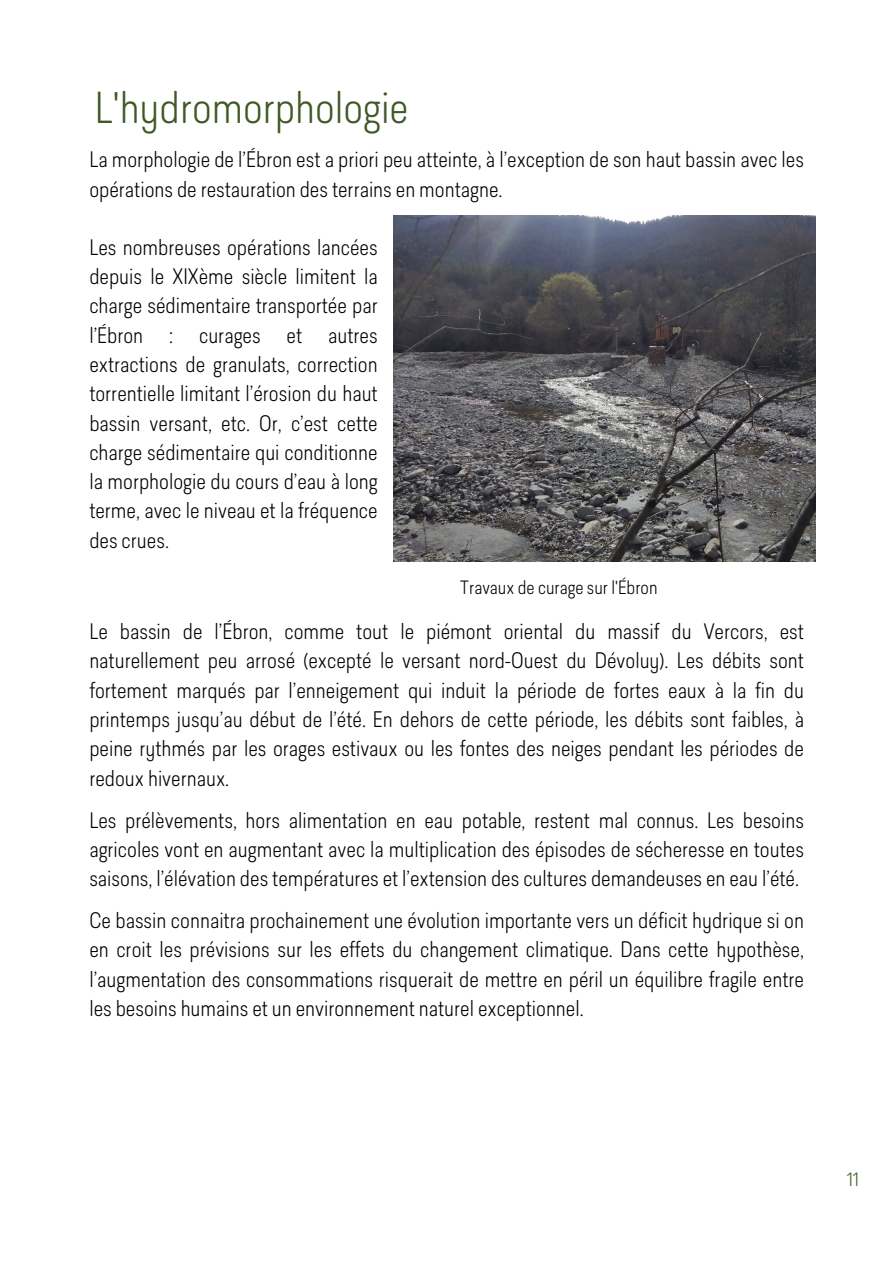
<style>
.page{position:relative;width:893px;height:1264px;background:#fff}
.page>*{position:absolute;margin:0;border:0;box-sizing:border-box;transform-origin:0 0}
.t1{font:300 42px "Predige Rounded";color:#3f5825}
.t2{font:300 21px/29.2px "Predige Rounded";color:#000;text-align:justify}
.t3{font:300 18px "Predige Rounded";color:#000}
.t4{font:300 18px "Predige Rounded";color:#3f5825}
</style>
<div class="page">
<img style="left:393px;top:216px;width:422px;height:345px">
<p class="t1" style="left:95px;top:91px;width:315px">L'hydromorphologie</p>
<p class="t2" style="left:89px;top:147px;width:715px">La morphologie de l’Ébron est a priori peu atteinte, à l’exception de son haut bassin avec les opérations de restauration des terrains en montagne.</p>
<p class="t2" style="left:89px;top:235px;width:290px">Les nombreuses opérations lancées depuis le XIXème siècle limitent la charge sédimentaire transportée par l’Ébron : curages et autres extractions de granulats, correction torrentielle limitant l’érosion du haut bassin versant, etc. Or, c’est cette charge sédimentaire qui conditionne la morphologie du cours d’eau à long terme, avec le niveau et la fréquence des crues.</p>
<p class="t3" style="left:460px;top:580px;width:199px">Travaux de curage sur l'Ébron</p>
<p class="t2" style="left:89px;top:619px;width:715px">Le bassin de l’Ébron, comme tout le piémont oriental du massif du Vercors, est naturellement peu arrosé (excepté le versant nord-Ouest du Dévoluy). Les débits sont fortement marqués par l’enneigement qui induit la période de fortes eaux à la fin du printemps jusqu’au début de l’été. En dehors de cette période, les débits sont faibles, à peine rythmés par les orages estivaux ou les fontes des neiges pendant les périodes de redoux hivernaux.</p>
<p class="t2" style="left:89px;top:807px;width:715px">Les prélèvements, hors alimentation en eau potable, restent mal connus. Les besoins agricoles vont en augmentant avec la multiplication des épisodes de sécheresse en toutes saisons, l’élévation des températures et l’extension des cultures demandeuses en eau l’été.</p>
<p class="t2" style="left:89px;top:908px;width:715px">Ce bassin connaitra prochainement une évolution importante vers un déficit hydrique si on en croit les prévisions sur les effets du changement climatique. Dans cette hypothèse, l’augmentation des consommations risquerait de mettre en péril un équilibre fragile entre les besoins humains et un environnement naturel exceptionnel.</p>
<p class="t4" style="left:846px;top:1172px;width:13px">11</p>
</div>
